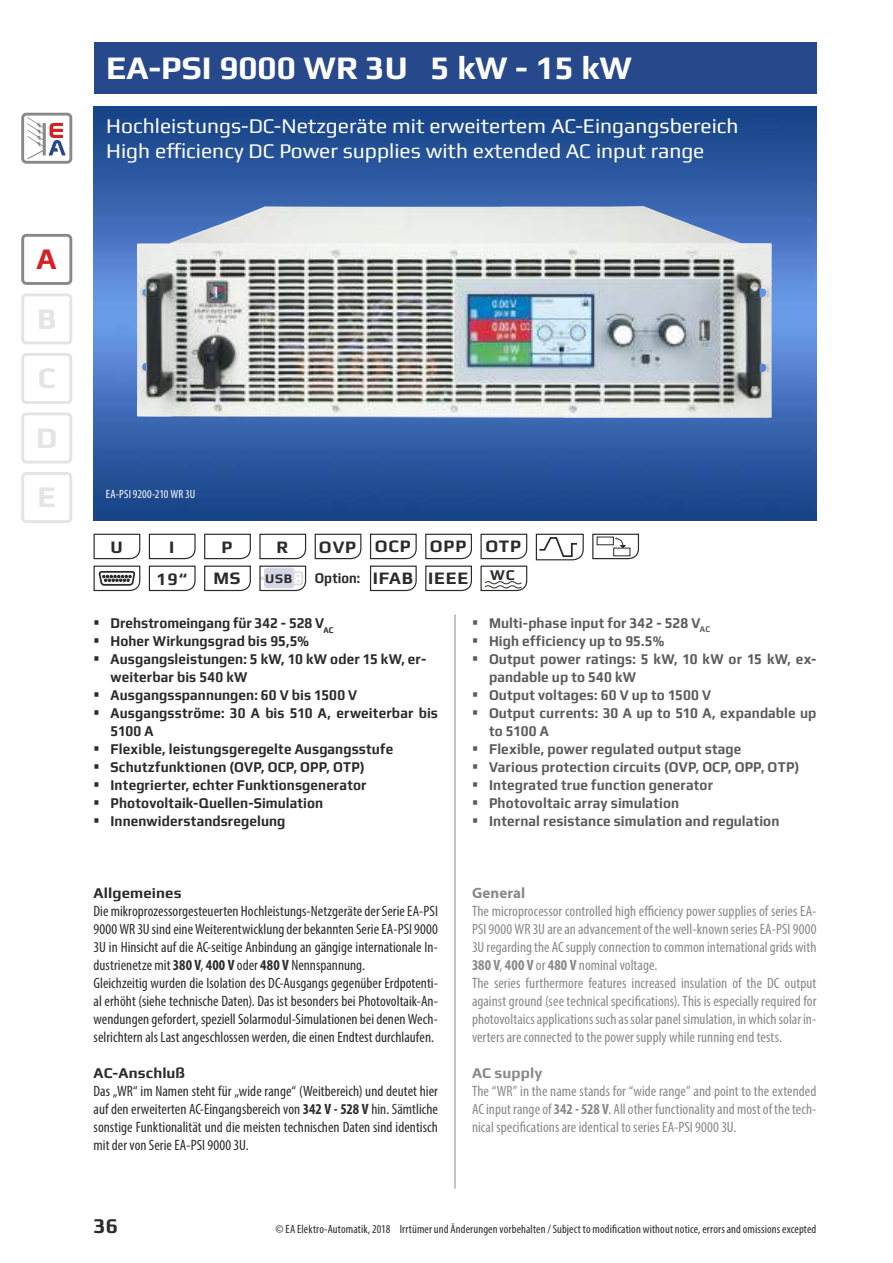
<style>
.page{position:relative;width:893px;height:1263px;background:#fff}
.page>*{position:absolute;margin:0;border:0;box-sizing:border-box;transform-origin:0 0}
.t1{font:700 33px "Play";color:#fff}
.t2{font:700 30px/59.6px "Play";color:#e4e4e4;text-align:justify}
.t3{font:700 30px "Play";color:#d32124}
.t4{font:21px/25.2px "Play";color:#fff}
.t5{font:700 21px "Play";color:#2b2b2a}
.t6{font:700 17.55px "Play";letter-spacing:.05em;color:#2b2b2a}
.t7{font:condensed 15px/18px "Myriad Pro";letter-spacing:.005em;color:#2b2b2a}
.t8{font:condensed 15px/18px "Myriad Pro";letter-spacing:.005em;color:#8a8989}
.t9{font:700 15px/18px "Play";letter-spacing:.01em;color:#5c5c5b;scale:.9 1}
.t10{font:700 15px/18px "Play";letter-spacing:.005em;color:#2b2b2a;scale:.9 1}
.t11{font:700 15px "Play";letter-spacing:.005em;color:#2b2b2a}
.t12{font:700 15px "Play";letter-spacing:.005em;color:#2b2b2a;scale:.86 1}
.t13{font:700 15px "Play";letter-spacing:.005em;color:#8a8989}
.t14{font:700 15px "Myriad Pro";letter-spacing:.01em;color:#8a8989}
.t15{font:700 13.2px "Play";color:#2b2b2a}
.t16{font:condensed 12px "Myriad Pro";letter-spacing:.01em;color:#2b2b2a}
.t17{font:condensed 12px "Myriad Pro";letter-spacing:.005em;color:#fff}
.s1{font-size:17.55px}
.s2{font-weight:700}
</style>
<div class="page">
<div style="left:21px;top:113px;width:51px;height:51px;border:3px solid #8a8989;border-radius:4px"></div>
<svg style="left:27px;top:117px;width:39px;height:42px"></svg>
<div style="left:94px;top:43px;width:722px;height:51px;background:#27498b"></div>
<img style="left:94px;top:106px;width:722px;height:415px">
<hr style="left:455px;top:614px;width:1px;height:574px;background:#8a8989">
<img style="left:137px;top:206px;width:472px;height:212px">
<svg style="left:314px;top:533px;width:48px;height:27px"></svg>
<svg style="left:535px;top:533px;width:49px;height:28px"></svg>
<svg style="left:148px;top:533px;width:48px;height:59px"></svg>
<svg style="left:425px;top:533px;width:47px;height:59px"></svg>
<svg style="left:259px;top:533px;width:48px;height:59px"></svg>
<svg style="left:93px;top:533px;width:48px;height:59px"></svg>
<svg style="left:369px;top:533px;width:48px;height:59px"></svg>
<svg style="left:592px;top:533px;width:48px;height:27px"></svg>
<svg style="left:204px;top:533px;width:47px;height:59px"></svg>
<svg style="left:480px;top:533px;width:48px;height:59px"></svg>
<div style="left:21px;top:234px;width:51px;height:51px;border:3px solid #8a8989;border-radius:4px"></div>
<div style="left:21px;top:293px;width:51px;height:51px;border:3px solid #e4e4e4;border-radius:4px"></div>
<div style="left:21px;top:353px;width:51px;height:51px;border:3px solid #e4e4e4;border-radius:4px"></div>
<div style="left:21px;top:412px;width:51px;height:51px;border:3px solid #e4e4e4;border-radius:4px"></div>
<div style="left:21px;top:472px;width:51px;height:51px;border:3px solid #e4e4e4;border-radius:4px"></div>
<h2 class="t3" style="left:37px;top:241px;width:22px">A</h2>
<h2 class="t2" style="left:36px;top:288px;width:23px">B C D E</h2>
<h1 class="t1" style="left:106px;top:48px;width:527px">EA-PSI 9000 WR 3U 5 kW - 15 kW</h1>
<h3 class="t4" style="left:106px;top:113px;width:634px">Hochleistungs-DC-Netzgeräte mit erweitertem AC-Eingangsbereich<br>High efficiency DC Power supplies with extended AC input range</h3>
<p class="t17" style="left:106px;top:487px;width:91px">EA-PSI 9200-210 WR 3U</p>
<p class="t6" style="left:110px;top:536px;width:14px">U</p>
<p class="t6" style="left:169px;top:536px;width:7px">I</p>
<p class="t6" style="left:222px;top:536px;width:13px">P</p>
<p class="t6" style="left:319px;top:536px;width:204px">OVP OCP OPP OTP</p>
<p class="t6" style="left:156px;top:569px;width:32px">19“</p>
<p class="t6" style="left:276px;top:536px;width:13px">R</p>
<p class="t6" style="left:213px;top:568px;width:29px">MS</p>
<p class="t15" style="left:265px;top:570px;width:28px">USB</p>
<p class="t12" style="left:315px;top:568px;width:234px">Option: <span class="s1">IFAB IEEE</span> WC</p>
<p class="t10" style="left:111px;top:614px;width:365px">Drehstromeingang für 342 - 528 V<sub>AC<br></sub>Hoher Wirkungsgrad bis 95,5% Ausgangsleistungen: 5 kW, 10 kW oder 15 kW, er&shy;weiterbar bis 540 kW<br>Ausgangsspannungen: 60 V bis 1500 V Ausgangsströme: 30 A bis 510 A, erweiterbar bis 5100 A<br>Flexible, leistungsgeregelte Ausgangsstufe Schutzfunktionen (OVP, OCP, OPP, OTP)<br>Integrierter, echter Funktionsgenerator Photovoltaik-Quellen-Simulation Innenwiderstandsregelung</p>
<p class="t9" style="left:489px;top:614px;width:365px">Multi-phase input for 342 - 528 V<sub>AC<br></sub>High efficiency up to 95.5%<br>Output power ratings: 5 kW, 10 kW or 15 kW, ex&shy;pandable up to 540 kW<br>Output voltages: 60 V up to 1500 V<br>Output currents: 30 A up to 510 A, expandable up to 5100 A<br>Flexible, power regulated output stage<br>Various protection circuits (OVP, OCP, OPP, OTP)<br>Integrated true function generator<br>Photovoltaic array simulation<br>Internal resistance simulation and regulation</p>
<p class="t11" style="left:94px;top:884px;width:90px">Allgemeines</p>
<p class="t7" style="left:94px;top:902px;width:346px">Die mikroprozessorgesteuerten Hochleistungs-Netzgeräte der Serie EA-PSI 9000 WR 3U sind eine Weiterentwicklung der bekannten Serie EA-PSI 9000<br>3U in Hinsicht auf die AC-seitige Anbindung an gängige internationale In&shy;dustrienetze mit <span class="s2">380 V</span>, <span class="s2">400 V</span> oder <span class="s2">480 V</span> Nennspannung.<br>Gleichzeitig wurden die Isolation des DC-Ausgangs gegenüber Erdpotenti&shy;al erhöht (siehe technische Daten). Das ist besonders bei Photovoltaik-An&shy;wendungen gefordert, speziell Solarmodul-Simulationen bei denen Wech&shy;selrichtern als Last angeschlossen werden, die einen Endtest durchlaufen.</p>
<p class="t11" style="left:94px;top:1064px;width:93px">AC-Anschluß</p>
<p class="t7" style="left:94px;top:1082px;width:346px;text-align:justify">Das „WR“ im Namen steht für „wide range“ (Weitbereich) und deutet hier auf den erweiterten AC-Eingangsbereich von <span class="s2">342 V - 528 V</span> hin. Sämtliche sonstige Funktionalität und die meisten technischen Daten sind identisch mit der von Serie EA-PSI 9000 3U.</p>
<p class="t14" style="left:472px;top:883px;width:55px">General</p>
<p class="t8" style="left:472px;top:902px;width:346px">The microprocessor controlled high efficiency power supplies of series EA-PSI 9000 WR 3U are an advancement of the well-known series EA-PSI 9000<br>3U regarding the AC supply connection to common international grids with <span class="s2">380 V</span>, <span class="s2">400 V</span> or <span class="s2">480 V</span> nominal voltage.<br>The series furthermore features increased insulation of the DC output against ground (see technical specifications). This is especially required for photovoltaics applications such as solar panel simulation, in which solar in&shy;verters are connected to the power supply while running end tests.</p>
<p class="t13" style="left:472px;top:1064px;width:72px">AC supply</p>
<p class="t8" style="left:472px;top:1082px;width:346px;text-align:justify">The “WR” in the name stands for “wide range” and point to the extended AC input range of <span class="s2">342 - 528 V</span>. All other functionality and most of the tech&shy;nical specifications are identical to series EA-PSI 9000 3U.</p>
<h3 class="t5" style="left:94px;top:1213px;width:26px">36</h3>
<p class="t16" style="left:275px;top:1222px;width:542px">© EA Elektro-Automatik, 2018 Irrtümer und Änderungen vorbehalten / Subject to modification without notice, errors and omissions excepted</p>
</div>
